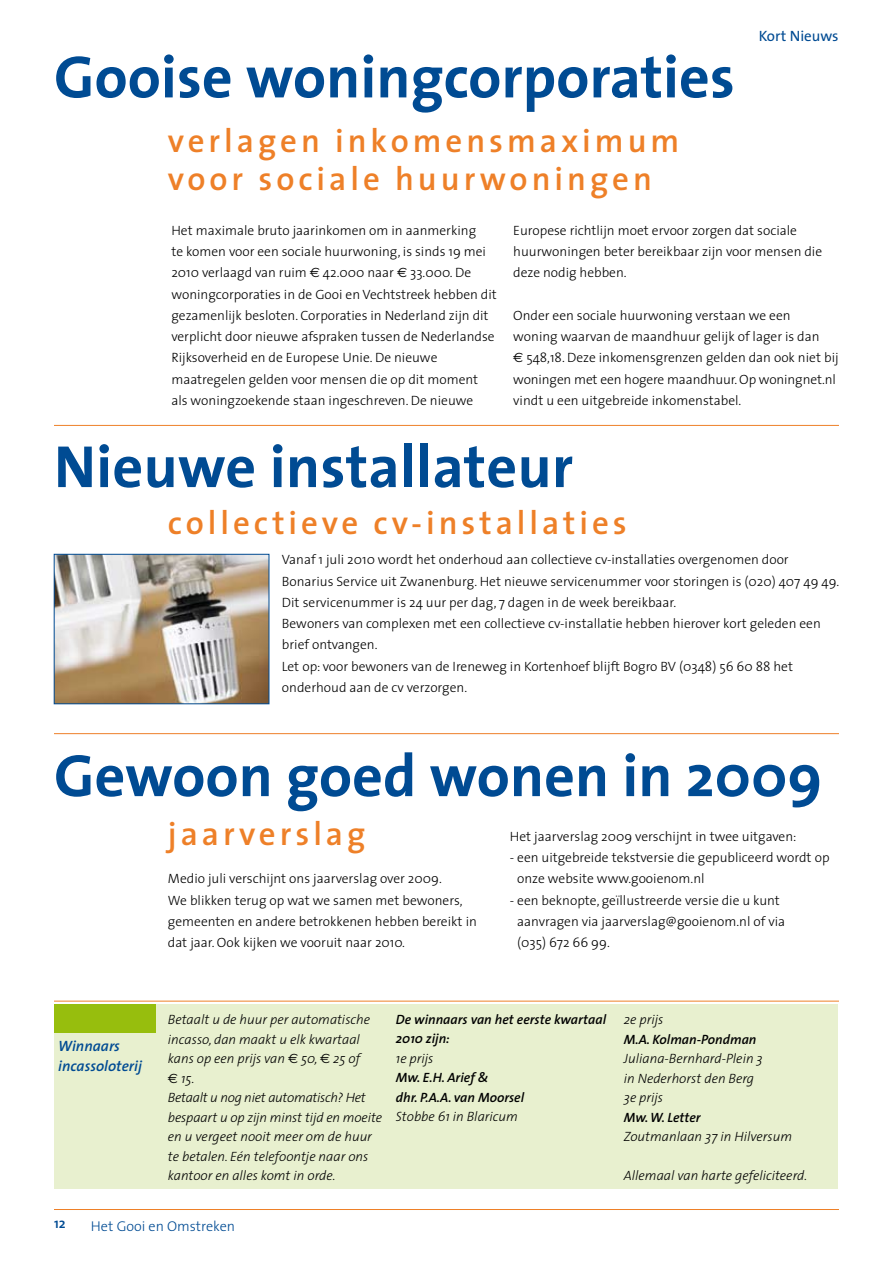
<style>
.page{position:relative;width:893px;height:1263px;background:#fff}
.page>*{position:absolute;margin:0;border:0;box-sizing:border-box;transform-origin:0 0}
.t1{font:700 60px "The Sans";color:#004b93}
.t2{font:600 33px/37.5px "The Sans";letter-spacing:.12em;color:#ee8028}
.t3{font:italic 600 15px/19.5px "The Sans";color:#004b93}
.t4{font:15px "The Sans";color:#004b93}
.t5{font:300 14.25px "The Sans";color:#004b93}
.t6{font:600 14.25px "The Sans";color:#004b93}
.t7{font:300 13.5px/21.3px "The Sans";color:#000}
.t8{font:italic 300 13.5px/19.5px "The Sans";color:#000}
.t9{font:italic 600 13.5px/19.5px "The Sans";color:#000}
.s1{font-family:"Euro Sans";font-weight:400}
.s2{font-family:"Euro Sans";font-weight:400;font-style:normal}
</style>
<div class="page">
<hr style="left:54px;top:1209px;width:785px;height:1px;background:#ee8028">
<img style="left:56px;top:556px;width:211px;height:146px">
<div style="left:54px;top:554px;width:215px;height:150px;border:1px solid #004b93"></div>
<div style="left:54px;top:1004px;width:784px;height:184px;background:#e8f0cf"></div>
<div style="left:54px;top:1004px;width:101px;height:29px;background:#97be0d"></div>
<hr style="left:54px;top:1001px;width:785px;height:1px;background:#ee8028">
<hr style="left:54px;top:733px;width:785px;height:1px;background:#ee8028">
<hr style="left:54px;top:425px;width:785px;height:1px;background:#ee8028">
<p class="t4" style="left:759px;top:24px;width:81px">Kort Nieuws</p>
<h1 class="t1" style="left:54px;top:27px;width:682px">Gooise woningcorporaties</h1>
<h2 class="t2" style="left:168px;top:122px;width:513px">verlagen inkomensmaximum voor sociale huurwoningen</h2>
<p class="t7" style="left:171px;top:219px;width:327px">Het maximale bruto jaarinkomen om in aanmerking<br>te komen voor een sociale huurwoning, is sinds 19 mei 2010 verlaagd van ruim <span class="s1">€</span> 42.000 naar <span class="s1">€</span> 33.000. De woningcorporaties in de Gooi en Vechtstreek hebben dit gezamenlijk besloten. Corporaties in Nederland zijn dit verplicht door nieuwe afspraken tussen de Nederlandse Rijksoverheid en de Europese Unie. De nieuwe maatregelen gelden voor mensen die op dit moment als woningzoekende staan ingeschreven. De nieuwe</p>
<p class="t7" style="left:513px;top:219px;width:310px">Europese richtlijn moet ervoor zorgen dat sociale huurwoningen beter bereikbaar zijn voor mensen die deze nodig hebben.</p>
<p class="t7" style="left:513px;top:304px;width:327px">Onder een sociale huurwoning verstaan we een<br>woning waarvan de maandhuur gelijk of lager is dan<br><span class="s1">€</span> 548,18. Deze inkomensgrenzen gelden dan ook niet bij woningen met een hogere maandhuur. Op woningnet.nl vindt u een uitgebreide inkomenstabel.</p>
<h1 class="t1" style="left:54px;top:417px;width:521px">Nieuwe installateur</h1>
<h2 class="t2" style="left:168px;top:504px;width:460px">collectieve cv-installaties</h2>
<p class="t7" style="left:282px;top:549px;width:559px">Vanaf 1 juli 2010 wordt het onderhoud aan collectieve cv-installaties overgenomen door Bonarius Service uit Zwanenburg. Het nieuwe servicenummer voor storingen is (020) 407 49 49.<br>Dit servicenummer is 24 uur per dag, 7 dagen in de week bereikbaar.<br>Bewoners van complexen met een collectieve cv-installatie hebben hierover kort geleden een brief ontvangen.<br>Let op: voor bewoners van de Ireneweg in Kortenhoef blijft Bogro BV (0348) 56 60 88 het onderhoud aan de cv verzorgen.</p>
<h1 class="t1" style="left:54px;top:726px;width:770px">Gewoon goed wonen in 2009</h1>
<h2 class="t2" style="left:168px;top:814px;width:199px">jaarverslag</h2>
<p class="t7" style="left:168px;top:868px;width:310px">Medio juli verschijnt ons jaarverslag over 2009.<br>We blikken terug op wat we samen met bewoners, gemeenten en andere betrokkenen hebben bereikt in dat jaar. Ook kijken we vooruit naar 2010.</p>
<p class="t7" style="left:510px;top:825px;width:288px">Het jaarverslag 2009 verschijnt in twee uitgaven:</p>
<p class="t7" style="left:517px;top:846px;width:314px;text-indent:-7px">- een uitgebreide tekstversie die gepubliceerd wordt op onze website www.gooienom.nl</p>
<p class="t7" style="left:517px;top:889px;width:269px;text-indent:-7px">- een beknopte, geïllustreerde versie die u kunt aanvragen via jaarverslag@gooienom.nl of via (035) 672 66 99.</p>
<p class="t3" style="left:58px;top:1036px;width:85px">Winnaars incassoloterij</p>
<p class="t8" style="left:168px;top:1009px;width:216px">Betaalt u de huur per automatische incasso, dan maakt u elk kwartaal kans op een prijs van <span class="s2">€</span> 50, <span class="s2">€</span> 25 of<br><span class="s2">€</span> 15.<br>Betaalt u nog niet automatisch? Het bespaart u op zijn minst tijd en moeite en u vergeet nooit meer om de huur te betalen. Eén telefoontje naar ons kantoor en alles komt in orde.</p>
<p class="t9" style="left:396px;top:1009px;width:212px">De winnaars van het eerste kwartaal<br>2010 zijn:</p>
<p class="t8" style="left:396px;top:1048px;width:39px">1e prijs</p>
<p class="t9" style="left:396px;top:1068px;width:130px">Mw. E.H. Arief &amp;<br>dhr. P.A.A. van Moorsel</p>
<p class="t8" style="left:396px;top:1107px;width:124px">Stobbe 61 in Blaricum</p>
<p class="t8" style="left:624px;top:1009px;width:41px">2e prijs</p>
<p class="t9" style="left:624px;top:1029px;width:134px">M.A. Kolman-Pondman</p>
<p class="t8" style="left:624px;top:1048px;width:140px">Juliana-Bernhard-Plein 3 in Nederhorst den Berg<br>3e prijs</p>
<p class="t9" style="left:624px;top:1107px;width:78px">Mw. W. Letter</p>
<p class="t8" style="left:624px;top:1126px;width:170px">Zoutmanlaan 37 in Hilversum</p>
<p class="t8" style="left:624px;top:1165px;width:185px">Allemaal van harte gefeliciteerd.</p>
<p class="t6" style="left:54px;top:1211px;width:13px">12</p>
<p class="t5" style="left:91px;top:1214px;width:146px">Het Gooi en Omstreken</p>
</div>
